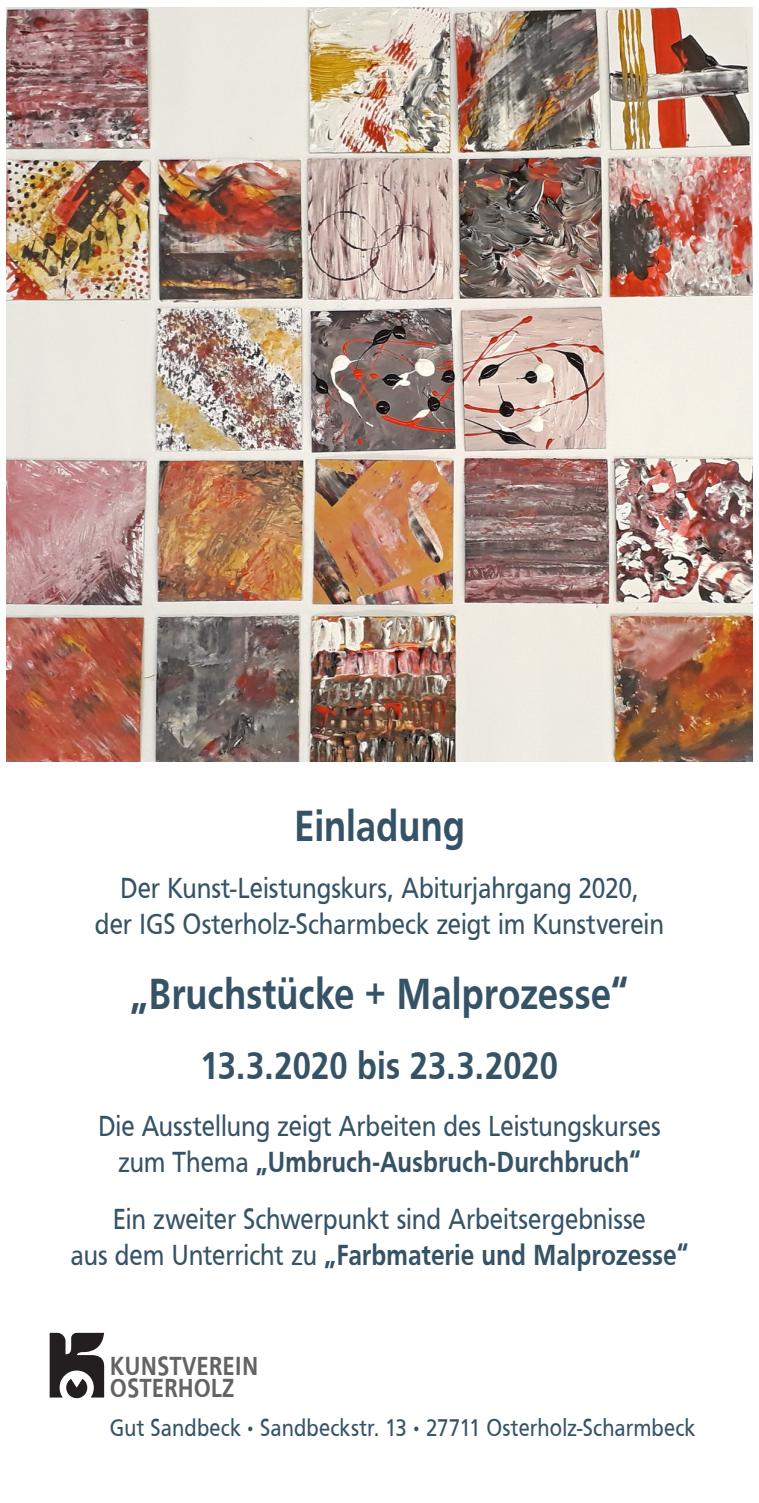
<style>
.page{position:relative;width:759px;height:1503px;background:#fff}
.page>*{position:absolute;margin:0;border:0;box-sizing:border-box;transform-origin:0 0}
.t1{font:700 45px "Frutiger Cnd";letter-spacing:-.005em;color:#365366}
.t2{font:700 40px "Frutiger Cnd";color:#365366}
.t3{font:30px/36px "Frutiger Cnd";letter-spacing:-.005em;color:#365366;text-align:center}
.t4{font:700 27px/22px "Frutiger Cnd";color:#636366}
.t5{font:25px "Frutiger Cnd";letter-spacing:.005em;color:#365366}
.s1{font-weight:700}
</style>
<div class="page">
<img style="left:7px;top:7px;width:744px;height:754px">
<svg style="left:50px;top:1332px;width:55px;height:66px"></svg>
<p class="t1" style="left:294px;top:799px;width:172px">Einladung</p>
<p class="t3" style="left:95px;top:869px;width:570px">Der Kunst-Leistungskurs, Abiturjahrgang 2020,<br>der IGS Osterholz-Scharmbeck zeigt im Kunstverein</p>
<p class="t1" style="left:130px;top:968px;width:499px">„Bruchstücke + Malprozesse“</p>
<p class="t2" style="left:201px;top:1042px;width:358px">13.3.2020 bis 23.3.2020</p>
<p class="t3" style="left:98px;top:1107px;width:564px">Die Ausstellung zeigt Arbeiten des Leistungskurses zum Thema <span class="s1">„Umbruch-Ausbruch-Durchbruch“</span></p>
<p class="t3" style="left:70px;top:1200px;width:619px">Ein zweiter Schwerpunkt sind Arbeitsergebnisse<br>aus dem Unterricht zu <span class="s1">„Farbmaterie und Malprozesse“</span></p>
<p class="t4" style="left:110px;top:1354px;width:150px">KUNSTVEREIN<br>OSTERHOLZ</p>
<p class="t5" style="left:110px;top:1413px;width:587px">Gut Sandbeck•Sandbeckstr. 13•27711 Osterholz-Scharmbeck</p>
</div>
